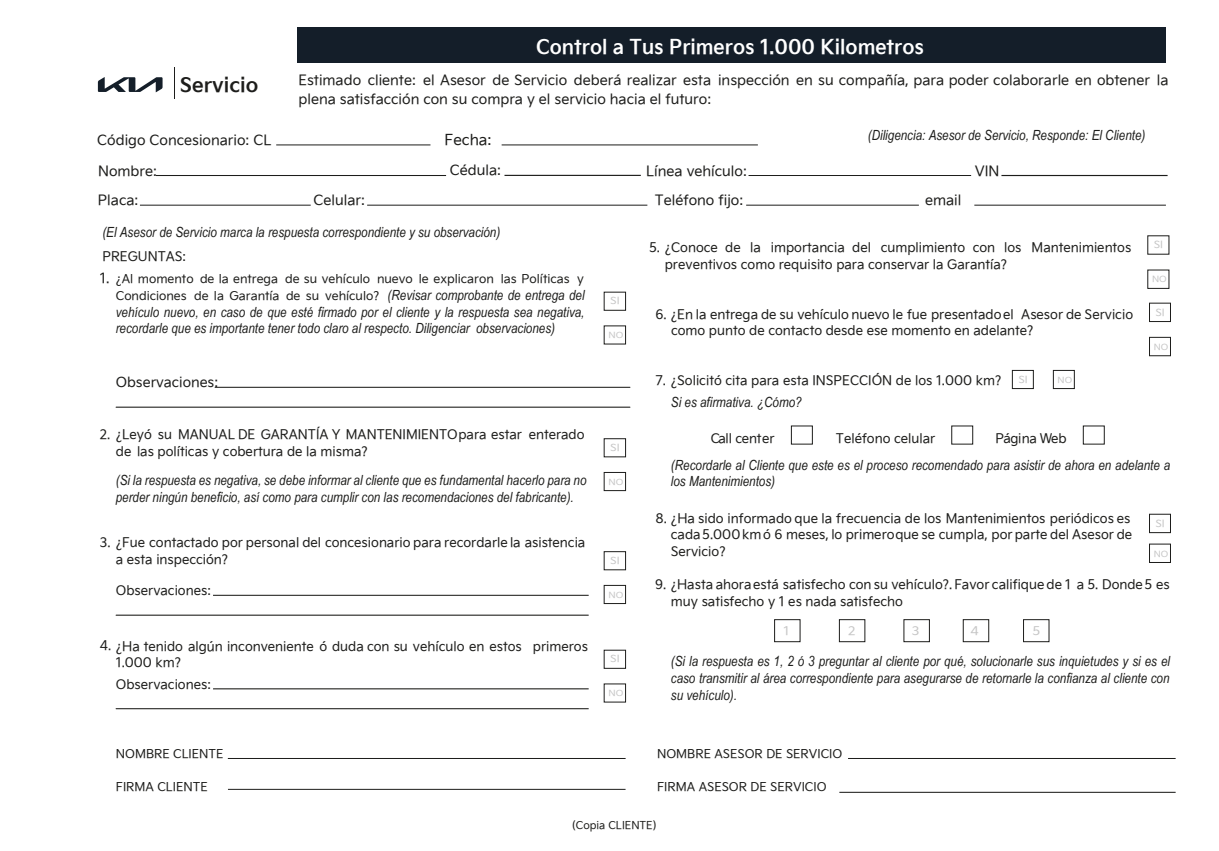
<style>
.page{position:relative;width:1219px;height:851px;background:#fff}
.page>*{position:absolute;margin:0;border:0;box-sizing:border-box;transform-origin:0 0}
.t1{font:700 20.2px "Kia Signature";color:#fff;scale:.95 1}
.t2{font:700 20px "Kia Signature";color:#1d1d1b}
.t3{font:14.8px "Kia Signature";color:#1d1d1b}
.t4{font:italic 14px/16.8px "Arial Narrow";color:#1d1d1b}
.t5{font:14px/29.6px "Kia Signature";color:#1d1d1b}
.t6{font:13.8px "Kia Signature";color:#1d1d1b}
.t7{font:13px/16.6px "Kia Signature";color:#1d1d1b}
.t8{font:13px "Kia Signature";letter-spacing:-.025em;color:#1d1d1b}
.t9{font:12px/16.8px "Kia Signature";color:#1d1d1b}
.t10{font:11.8px "Kia Signature";color:#c6c6c6;scale:1.11 1}
.t11{font:10.8px "Kia Signature";color:#1d1d1b}
.t12{font:9.8px "Kia Signature";color:#c6c6c6;scale:1.14 1}
.t13{font:9.8px "Kia Signature";color:#c6c6c6;scale:1.11 1}
.t14{font:9.8px "Kia Signature";color:#c6c6c6;scale:1.1 1}
.t15{font:8.4px "Kia Signature";color:#c6c6c6;scale:1.14 1}
.t16{font:8.4px "Kia Signature";color:#c6c6c6;scale:1.11 1}
.t17{font:8.4px "Kia Signature";color:#c6c6c6;scale:1.1 1}
.s1{font-family:"Arial Narrow";font-style:italic;font-size:14px}
</style>
<div class="page">
<div style="left:297px;top:27px;width:869px;height:36px;background:#141e29"></div>
<hr style="left:156px;top:175px;width:290px;height:1px;background:#1d1d1b">
<hr style="left:140px;top:205px;width:171px;height:1px;background:#1d1d1b">
<hr style="left:367px;top:205px;width:280px;height:1px;background:#1d1d1b">
<hr style="left:746px;top:205px;width:173px;height:1px;background:#1d1d1b">
<hr style="left:974px;top:205px;width:192px;height:1px;background:#1d1d1b">
<hr style="left:748px;top:175px;width:223px;height:1px;background:#1d1d1b">
<hr style="left:1001px;top:175px;width:167px;height:1px;background:#1d1d1b">
<div style="left:604px;top:291px;width:22px;height:20px;border:1px solid #1d1d1b"></div>
<div style="left:604px;top:438px;width:22px;height:19px;border:1px solid #1d1d1b"></div>
<div style="left:604px;top:472px;width:22px;height:19px;border:1px solid #1d1d1b"></div>
<div style="left:604px;top:551px;width:22px;height:19px;border:1px solid #1d1d1b"></div>
<div style="left:604px;top:584px;width:22px;height:20px;border:1px solid #1d1d1b"></div>
<div style="left:1147px;top:269px;width:22px;height:20px;border:1px solid #1d1d1b"></div>
<hr style="left:215px;top:387px;width:415px;height:1px;background:#1d1d1b">
<hr style="left:116px;top:406px;width:514px;height:1px;background:#1d1d1b">
<div style="left:1149px;top:302px;width:22px;height:20px;border:1px solid #1d1d1b"></div>
<div style="left:1149px;top:513px;width:22px;height:20px;border:1px solid #1d1d1b"></div>
<div style="left:1012px;top:370px;width:22px;height:19px;border:1px solid #1d1d1b"></div>
<div style="left:1149px;top:337px;width:22px;height:19px;border:1px solid #1d1d1b"></div>
<div style="left:1053px;top:370px;width:22px;height:19px;border:1px solid #1d1d1b"></div>
<div style="left:774px;top:619px;width:27px;height:23px;border:1px solid #1d1d1b"></div>
<div style="left:839px;top:619px;width:26px;height:23px;border:1px solid #1d1d1b"></div>
<div style="left:903px;top:619px;width:27px;height:23px;border:1px solid #1d1d1b"></div>
<div style="left:963px;top:619px;width:26px;height:23px;border:1px solid #1d1d1b"></div>
<div style="left:1023px;top:619px;width:26px;height:23px;border:1px solid #1d1d1b"></div>
<div style="left:1149px;top:543px;width:22px;height:20px;border:1px solid #1d1d1b"></div>
<hr style="left:213px;top:594px;width:376px;height:1px;background:#1d1d1b">
<hr style="left:116px;top:614px;width:473px;height:1px;background:#1d1d1b">
<hr style="left:213px;top:688px;width:376px;height:1px;background:#1d1d1b">
<hr style="left:116px;top:708px;width:473px;height:1px;background:#1d1d1b">
<hr style="left:228px;top:757px;width:398px;height:1px;background:#1d1d1b">
<hr style="left:228px;top:788px;width:398px;height:1px;background:#1d1d1b">
<hr style="left:848px;top:757px;width:328px;height:1px;background:#1d1d1b">
<hr style="left:839px;top:791px;width:337px;height:1px;background:#1d1d1b">
<hr style="left:504px;top:175px;width:137px;height:1px;background:#1d1d1b">
<hr style="left:276px;top:144px;width:154px;height:1px;background:#1d1d1b">
<hr style="left:502px;top:144px;width:256px;height:1px;background:#1d1d1b">
<div style="left:1083px;top:425px;width:22px;height:19px;border:1px solid #1d1d1b"></div>
<div style="left:951px;top:425px;width:22px;height:19px;border:1px solid #1d1d1b"></div>
<div style="left:791px;top:425px;width:22px;height:19px;border:1px solid #1d1d1b"></div>
<hr style="left:174px;top:68px;width:1px;height:31px;background:#1d1d1b">
<svg style="left:98px;top:77px;width:65px;height:15px"></svg>
<h1 class="t1" style="left:536px;top:31px;width:410px">Control a Tus Primeros 1.000 Kilometros</h1>
<p class="t5" style="left:298px;top:69px;width:871px;line-height:19px">Estimado cliente: el Asesor de Servicio deberá realizar esta inspección en su compañía, para poder colaborarle en obtener la plena satisfacción con su compra y el servicio hacia el futuro:</p>
<p class="t4" style="left:868px;top:126px;width:279px">(Diligencia: Asesor de Servicio, Responde: El Cliente)</p>
<h2 class="t2" style="left:180px;top:70px;width:80px">Servicio</h2>
<p class="t5" style="left:97px;top:124px;width:176px">Código Concesionario: CL</p>
<p class="t3" style="left:444px;top:128px;width:49px">Fecha:</p>
<p class="t5" style="left:450px;top:155px;width:53px">Cédula:</p>
<p class="t5" style="left:98px;top:155px;width:61px">Nombre:<br>Placa:</p>
<p class="t5" style="left:646px;top:155px;width:102px">Línea vehículo:</p>
<p class="t5" style="left:314px;top:184px;width:53px">Celular:</p>
<p class="t5" style="left:655px;top:184px;width:90px">Teléfono fijo:</p>
<p class="t5" style="left:925px;top:184px;width:38px">email</p>
<p class="t5" style="left:975px;top:155px;width:26px">VIN</p>
<p class="t4" style="left:102px;top:223px;width:399px">(El Asesor de Servicio marca la respuesta correspondiente y su observación)</p>
<p class="t7" style="left:102px;top:247px;width:85px">PREGUNTAS:</p>
<p class="t6" style="left:100px;top:268px;width:11px">1.</p>
<p class="t9" style="left:116px;top:269px;width:470px">¿Al momento de la entrega de su vehículo nuevo le explicaron las Políticas y<br>Condiciones de la Garantía de su vehículo? <span class="s1">(Revisar comprobante de entrega del</span></p>
<p class="t4" style="left:116px;top:303px;width:470px">vehículo nuevo, en caso de que esté firmado por el cliente y la respuesta sea negativa, recordarle que es importante tener todo claro al respecto. Diligenciar observaciones)</p>
<p class="t6" style="left:116px;top:372px;width:104px">Observaciones:</p>
<p class="t12" style="left:610px;top:294px;width:10px">SI</p>
<p class="t15" style="left:608px;top:329px;width:15px">NO</p>
<p class="t7" style="left:665px;top:239px;width:468px;text-indent:-16px">5. ¿Conoce de la importancia del cumplimiento con los Mantenimientos preventivos como requisito para conservar la Garantía?</p>
<p class="t7" style="left:655px;top:305px;width:479px">6. ¿En la entrega de su vehículo nuevo le fue presentadoel Asesor de Servicio</p>
<p class="t7" style="left:671px;top:322px;width:364px">como punto de contacto desde ese momento en adelante?</p>
<p class="t7" style="left:655px;top:371px;width:347px">7. ¿Solicitó cita para esta INSPECCIÓN de los 1.000 km?</p>
<p class="t4" style="left:671px;top:393px;width:132px">Si es afirmativa. ¿Cómo?</p>
<p class="t13" style="left:1018px;top:372px;width:10px">SI</p>
<p class="t16" style="left:1057px;top:373px;width:15px">NO</p>
<p class="t13" style="left:1154px;top:237px;width:10px">SI</p>
<p class="t16" style="left:1152px;top:273px;width:15px">NO</p>
<p class="t14" style="left:1155px;top:305px;width:10px">SI</p>
<p class="t17" style="left:1154px;top:340px;width:15px">NO</p>
<p class="t7" style="left:116px;top:425px;width:470px;text-indent:-16px">2. ¿Leyó su MANUAL DE GARANTÍA Y MANTENIMIENTOpara estar enterado de las políticas y cobertura de la misma?</p>
<p class="t4" style="left:116px;top:471px;width:472px">(Si la respuesta es negativa, se debe informar al cliente que es fundamental hacerlo para no perder ningún beneficio, así como para cumplir con las recomendaciones del fabricante).</p>
<p class="t7" style="left:116px;top:533px;width:471px;text-indent:-16px">3. ¿Fue contactado por personal del concesionario para recordarle la asistencia a esta inspección?</p>
<p class="t7" style="left:116px;top:581px;width:97px">Observaciones:</p>
<p class="t7" style="left:116px;top:636px;width:474px;text-indent:-16px">4. ¿Ha tenido algún inconveniente ó duda con su vehículo en estos primeros<br>1.000 km?</p>
<p class="t7" style="left:116px;top:675px;width:97px">Observaciones:</p>
<p class="t9" style="left:116px;top:745px;width:109px">NOMBRE CLIENTE</p>
<p class="t9" style="left:116px;top:777px;width:93px">FIRMA CLIENTE</p>
<p class="t12" style="left:610px;top:440px;width:10px">SI</p>
<p class="t15" style="left:608px;top:475px;width:15px">NO</p>
<p class="t12" style="left:610px;top:553px;width:10px">SI</p>
<p class="t15" style="left:608px;top:588px;width:15px">NO</p>
<p class="t12" style="left:610px;top:651px;width:10px">SI</p>
<p class="t15" style="left:608px;top:687px;width:15px">NO</p>
<p class="t7" style="left:711px;top:429px;width:65px">Call center</p>
<p class="t7" style="left:836px;top:429px;width:101px">Teléfono celular</p>
<p class="t8" style="left:995px;top:429px;width:73px">Página Web</p>
<p class="t4" style="left:671px;top:456px;width:501px">(Recordarle al Cliente que este es el proceso recomendado para asistir de ahora en adelante a los Mantenimientos)</p>
<p class="t7" style="left:671px;top:509px;width:463px;text-indent:-16px">8. ¿Ha sido informado que la frecuencia de los Mantenimientos periódicos es cada5.000km ó 6 meses, lo primeroque se cumpla, por parte del Asesor de<br>Servicio?</p>
<p class="t7" style="left:671px;top:575px;width:500px;text-indent:-16px">9. ¿Hasta ahoraestá satisfecho con su vehículo?. Favor califique de 1 a 5. Donde5 es muy satisfecho y 1 es nada satisfecho</p>
<p class="t14" style="left:1155px;top:516px;width:10px">SI</p>
<p class="t17" style="left:1154px;top:547px;width:15px">NO</p>
<p class="t10" style="left:783px;top:621px;width:7px">1</p>
<p class="t10" style="left:848px;top:622px;width:8px">2</p>
<p class="t10" style="left:912px;top:621px;width:8px">3</p>
<p class="t10" style="left:970px;top:621px;width:9px">4</p>
<p class="t10" style="left:1032px;top:621px;width:9px">5</p>
<p class="t4" style="left:671px;top:652px;width:501px;text-align:justify">(Si la respuesta es 1, 2 ó 3 preguntar al cliente por qué, solucionarle sus inquietudes y si es el caso transmitir al área correspondiente para asegurarse de retornarle la confianza al cliente con su vehículo).</p>
<p class="t9" style="left:657px;top:745px;width:187px">NOMBRE ASESOR DE SERVICIO</p>
<p class="t9" style="left:657px;top:777px;width:171px">FIRMA ASESOR DE SERVICIO</p>
<p class="t11" style="left:572px;top:817px;width:86px">(Copia CLIENTE)</p>
</div>
